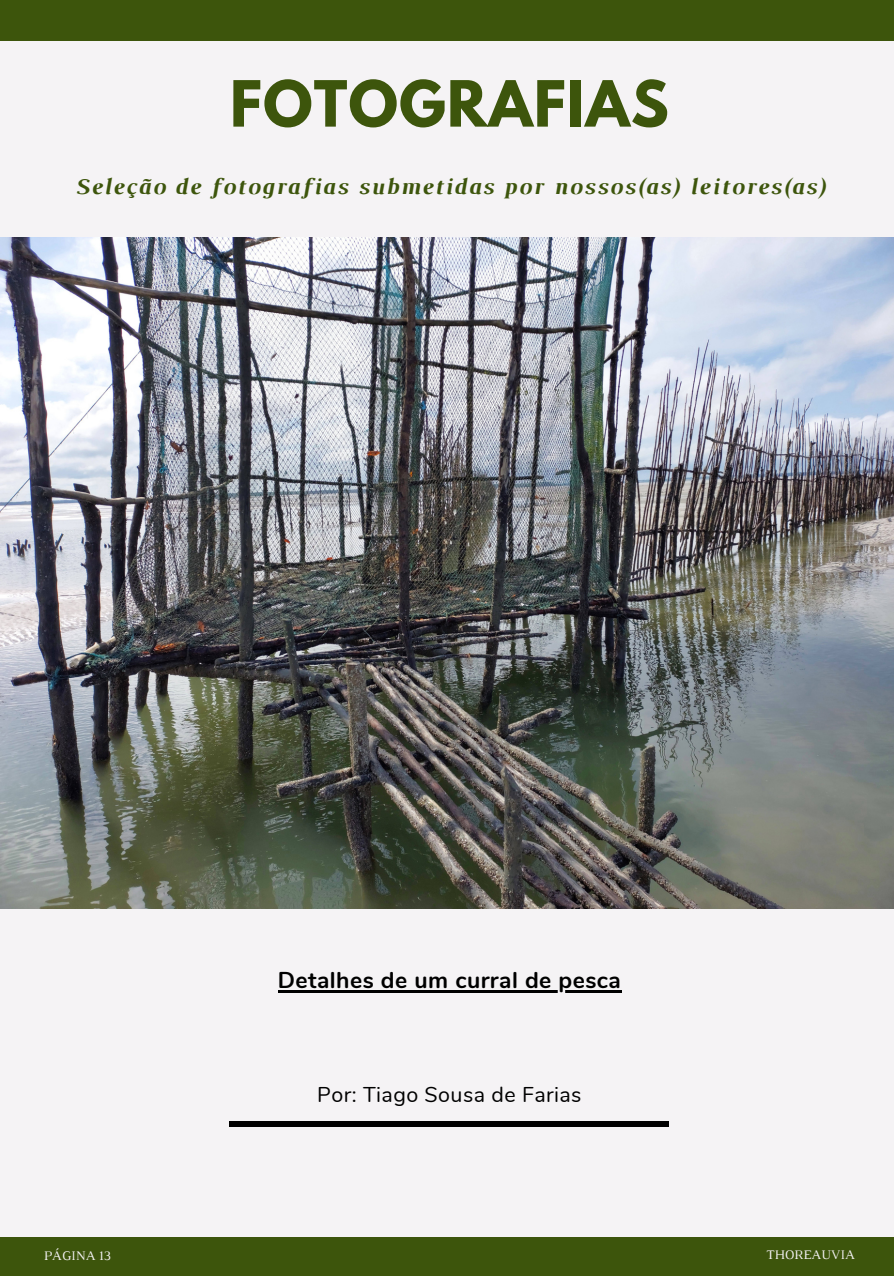
<style>
.page{position:relative;width:894px;height:1276px;background:#fff}
.page>*{position:absolute;margin:0;border:0;box-sizing:border-box;transform-origin:0 0}
.t1{font:700 56.4px "League Spartan";letter-spacing:.02em;color:#3d550c}
.t2{font:italic 700 23.4px "Luthier";letter-spacing:.07em;color:#3d550c}
.t3{font:700 22.95px "Nunito";letter-spacing:.02em;color:#000}
.t4{font:21.45px "Nunito";letter-spacing:.02em;color:#000}
.t5{font:13.35px "Luthier";color:#f5f3f5}
</style>
<div class="page">
<div style="left:0;top:0;width:893px;height:1276px;background:#f5f3f5"></div>
<div style="left:0;top:1237px;width:893px;height:39px;background:#3d550c"></div>
<div style="left:0;top:0;width:893px;height:41px;background:#3d550c"></div>
<hr style="left:278px;top:990px;width:343px;height:2px;background:#000">
<div style="left:229px;top:1121px;width:440px;height:6px;background:#000"></div>
<img style="left:0;top:237px;width:893px;height:671px">
<h1 class="t1" style="left:230px;top:76px;width:440px">FOTOGRAFIAS</h1>
<p class="t2" style="left:74px;top:178px;width:752px">Seleção de fotografias submetidas por nossos(as) leitores(as)</p>
<p class="t3" style="left:278px;top:965px;width:344px">Detalhes de um curral de pesca</p>
<p class="t4" style="left:317px;top:1080px;width:266px">Por: Tiago Sousa de Farias</p>
<p class="t5" style="left:44px;top:1250px;width:68px">PÁGINA 13</p>
<p class="t5" style="left:766px;top:1249px;width:90px">THOREAUVIA</p>
</div>
